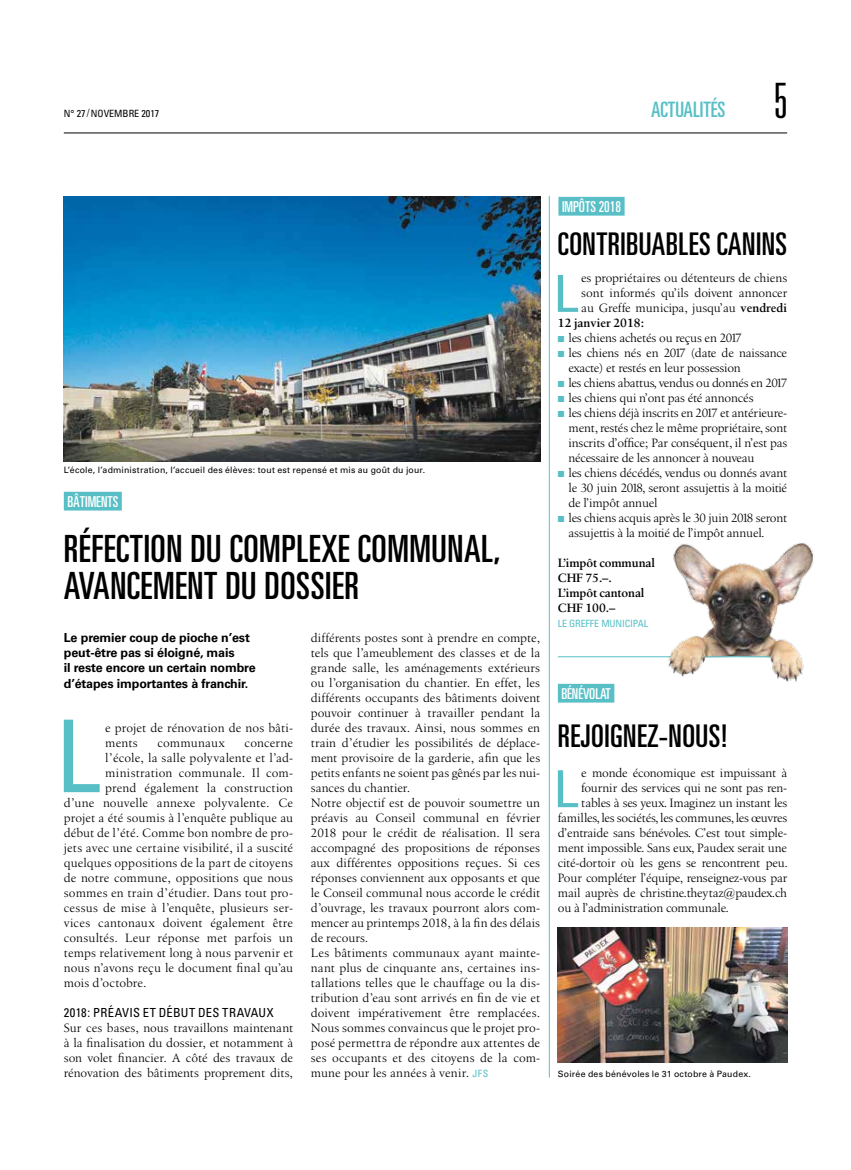
<style>
.page{position:relative;width:851px;height:1170px;background:#fff}
.page>*{position:absolute;margin:0;border:0;box-sizing:border-box;transform-origin:0 0}
.t1{font:condensed 100.38px "Univers";color:#57bfc5}
.t2{font:condensed 51.12px "Univers";color:#57bfc5;scale:1.11 1}
.t3{font:300 ultra-condensed 48.75px "Univers";color:#000}
.t4{font:ultra-condensed 37.5px/37.5px "Univers";letter-spacing:.015em;color:#000}
.t5{font:ultra-condensed 31.25px "Univers";letter-spacing:.015em;color:#000}
.t6{font:ultra-condensed 21.25px "Univers";color:#57bfc5}
.t7{font:ultra-condensed 15px "Univers";color:#fff}
.t8{font:12.5px/15px "Birka";letter-spacing:.005em;color:#000}
.t9{font:700 12.5px/15.2px "Univers";letter-spacing:-.01em;color:#000}
.t10{font:600 12.5px/15px "Birka";letter-spacing:-.01em;color:#000}
.t11{font:12.5px "Birka";letter-spacing:-.02em;color:#000}
.t12{font:condensed 12.5px "Univers";letter-spacing:.025em;color:#000}
.t13{font:12.5px "Birka";letter-spacing:.025em;color:#000}
.t14{font:condensed 10px "Univers";color:#000}
.t15{font:condensed 10px "Univers";letter-spacing:-.01em;color:#57bfc5}
.t16{font:8.75px "Univers";letter-spacing:.02em;color:#000}
.s1{font-family:"Helvetica";font-weight:300;font-stretch:normal}
.s2{font-family:"Univers";font-stretch:condensed;font-size:10px;color:#57bfc5}
.s3{font-weight:600}
.s4{color:#57bfc5}
</style>
<div class="page">
<hr style="left:64px;top:133px;width:723px;height:1px;background:#000">
<hr style="left:549px;top:196px;width:1px;height:881px;background:#57bfc5">
<div style="left:64px;top:491px;width:58px;height:19px;background:#57bfc5"></div>
<div style="left:558px;top:197px;width:66px;height:19px;background:#57bfc5"></div>
<div style="left:557px;top:683px;width:57px;height:19px;background:#57bfc5"></div>
<img style="left:64px;top:197px;width:476px;height:265px">
<hr style="left:557px;top:656px;width:114px;height:1px;background:#57bfc5">
<img style="left:557px;top:927px;width:230px;height:135px">
<img style="left:658px;top:543px;width:156px;height:139px">
<hr style="left:705px;top:656px;width:65px;height:1px;background:#57bfc5">
<p class="t14" style="left:64px;top:107px;width:97px">N° 27 <span class="s1">/</span>NOVEMBRE 2017</p>
<h3 class="t6" style="left:651px;top:97px;width:76px">ACTUALITÉS</h3>
<p class="t7" style="left:562px;top:198px;width:61px">IMPÔTS 2018</p>
<h3 class="t3" style="left:773px;top:75px;width:15px">5</h3>
<p class="t16" style="left:64px;top:465px;width:363px">L’école, l’administration, l’accueil des élèves: tout est repensé et mis au goût du jour.</p>
<p class="t7" style="left:67px;top:493px;width:52px">BÂTIMENTS</p>
<h3 class="t4" style="left:64px;top:529px;width:438px">RÉFECTION DU COMPLEXE COMMUNAL,<br>AVANCEMENT DU DOSSIER</h3>
<p class="t9" style="left:64px;top:629px;width:193px">Le premier coup de pioche n’est peut-être pas si éloigné, mais<br>il reste encore un certain nombre d’étapes importantes à franchir.</p>
<h1 class="t1" style="left:56px;top:692px;width:46px">L</h1>
<p class="t8" style="left:105px;top:720px;width:189px">e projet de rénovation de nos bâti&shy;ments</p>
<p class="t8" style="left:311px;top:630px;width:231px">différents postes sont à prendre en compte, tels que l’ameublement des classes et de la grande salle, les aménagements extérieurs ou l’organisation du chantier. En effet, les différents occupants des bâtiments doivent pouvoir continuer à travailler pendant la durée des travaux. Ainsi, nous sommes en train d’étudier les possibilités de déplace&shy;ment provisoire de la garderie, afin que les petits enfants ne soient pas gênés par les nui&shy;sances du chantier.<br>Notre objectif est de pouvoir soumettre un préavis au Conseil communal en février 2018 pour le crédit de réalisation. Il sera accompagné des propositions de réponses aux différentes oppositions reçues. Si ces réponses conviennent aux opposants et que le Conseil communal nous accorde le crédit d’ouvrage, les travaux pourront alors com&shy;mencer au printemps 2018, à la fin des délais de recours.<br>Les bâtiments communaux ayant mainte&shy;nant plus de cinquante ans, certaines ins&shy;tallations telles que le chauffage ou la dis&shy;tribution d’eau sont arrivés en fin de vie et doivent impérativement être remplacées.<br>Nous sommes convaincus que le projet pro&shy;posé permettra de répondre aux attentes de ses occupants et des citoyens de la com&shy;mune pour les années à venir. <span class="s2">JFS</span></p>
<p class="t8" style="left:157px;top:735px;width:69px">communaux</p>
<p class="t8" style="left:244px;top:735px;width:50px">concerne</p>
<p class="t8" style="left:105px;top:750px;width:189px">l’école, la salle polyvalente et l’ad-</p>
<p class="t13" style="left:105px;top:765px;width:189px">ministration communale. Il com-</p>
<p class="t8" style="left:105px;top:780px;width:189px">prend également la construction</p>
<p class="t8" style="left:64px;top:795px;width:231px">d’une nouvelle annexe polyvalente. Ce</p>
<p class="t8" style="left:64px;top:810px;width:231px">projet a été soumis à l’enquête publique au</p>
<p class="t8" style="left:64px;top:825px;width:231px">début de l’été. Comme bon nombre de pro-</p>
<p class="t8" style="left:64px;top:840px;width:231px">jets avec une certaine visibilité, il a suscité</p>
<p class="t8" style="left:64px;top:855px;width:231px">quelques oppositions de la part de citoyens</p>
<p class="t8" style="left:64px;top:870px;width:231px">de notre commune, oppositions que nous</p>
<p class="t8" style="left:64px;top:885px;width:231px">sommes en train d’étudier. Dans tout pro-</p>
<p class="t8" style="left:64px;top:900px;width:231px">cessus de mise à l’enquête, plusieurs ser-</p>
<p class="t8" style="left:64px;top:915px;width:231px">vices cantonaux doivent également être</p>
<p class="t8" style="left:64px;top:930px;width:231px">consultés. Leur réponse met parfois un</p>
<p class="t8" style="left:64px;top:945px;width:231px">temps relativement long à nous parvenir et</p>
<p class="t8" style="left:64px;top:960px;width:231px">nous n’avons reçu le document final qu’au</p>
<p class="t8" style="left:64px;top:975px;width:84px">mois d’octobre.</p>
<p class="t12" style="left:64px;top:1004px;width:211px">2018: PRÉAVIS ET DÉBUT DES TRAVAUX</p>
<p class="t8" style="left:64px;top:1020px;width:231px;text-align:justify">Sur ces bases, nous travaillons maintenant à la finalisation du dossier, et notamment à son volet financier. A côté des travaux de rénovation des bâtiments proprement dits,</p>
<h3 class="t5" style="left:557px;top:226px;width:231px">CONTRIBUABLES CANINS</h3>
<h2 class="t2" style="left:553px;top:261px;width:24px">L</h2>
<p class="t8" style="left:581px;top:270px;width:207px">es propriétaires ou détenteurs de chiens</p>
<p class="t8" style="left:581px;top:285px;width:207px">sont informés qu’ils doivent annoncer</p>
<p class="t8" style="left:581px;top:300px;width:207px">au Greffe municipa, jusqu’au <span class="s3">vendredi</span></p>
<p class="t10" style="left:557px;top:315px;width:88px">12 janvier 2018:</p>
<p class="t8" style="left:557px;top:330px;width:185px"><span class="s4">■</span> les chiens achetés ou reçus en 2017</p>
<p class="t8" style="left:568px;top:345px;width:220px;text-indent:-11px"><span class="s4">■</span> les chiens nés en 2017 (date de naissance exacte) et restés en leur possession</p>
<p class="t11" style="left:557px;top:375px;width:231px"><span class="s4">■</span> les chiens abattus, vendus ou donnés en 2017</p>
<p class="t8" style="left:557px;top:390px;width:197px"><span class="s4">■</span> les chiens qui n’ont pas été annoncés</p>
<p class="t8" style="left:568px;top:405px;width:220px;text-align:justify;text-indent:-11px"><span class="s4">■</span> les chiens déjà inscrits en 2017 et antérieure&shy;ment, restés chez le même propriétaire, sont inscrits d’office; Par conséquent, il n’est pas nécessaire de les annoncer à nouveau</p>
<p class="t8" style="left:568px;top:465px;width:220px;text-align:justify;text-indent:-11px"><span class="s4">■</span> les chiens décédés, vendus ou donnés avant le 30 juin 2018, seront assujettis à la moitié de l’impôt annuel</p>
<p class="t8" style="left:568px;top:510px;width:220px;text-indent:-11px"><span class="s4">■</span> les chiens acquis après le 30 juin 2018 seront assujettis à la moitié de l’impôt annuel.</p>
<p class="t10" style="left:557px;top:555px;width:99px">L’impôt communal<br>CHF 75.–.<br>L’impôt cantonal<br>CHF 100.–</p>
<p class="t15" style="left:557px;top:617px;width:92px">LE GREFFE MUNICIPAL</p>
<p class="t7" style="left:561px;top:685px;width:51px">BÉNÉVOLAT</p>
<h3 class="t5" style="left:557px;top:718px;width:171px">REJOIGNEZ-NOUS!</h3>
<h2 class="t2" style="left:553px;top:756px;width:24px">L</h2>
<p class="t8" style="left:581px;top:765px;width:207px">e monde économique est impuissant à</p>
<p class="t8" style="left:581px;top:780px;width:207px">fournir des services qui ne sont pas ren-</p>
<p class="t8" style="left:581px;top:795px;width:207px">tables à ses yeux. Imaginez un instant les</p>
<p class="t8" style="left:557px;top:810px;width:231px">familles, les sociétés, les communes, les œuvres</p>
<p class="t8" style="left:557px;top:825px;width:231px">d’entraide sans bénévoles. C’est tout simple-</p>
<p class="t8" style="left:557px;top:840px;width:231px">ment impossible. Sans eux, Paudex serait une</p>
<p class="t8" style="left:557px;top:855px;width:231px">cité-dortoir où les gens se rencontrent peu.</p>
<p class="t8" style="left:557px;top:870px;width:231px">Pour compléter l’équipe, renseignez-vous par</p>
<p class="t8" style="left:557px;top:885px;width:231px">mail auprès de christine.theytaz@paudex.ch</p>
<p class="t8" style="left:557px;top:900px;width:172px">ou à l’administration communale.</p>
<p class="t16" style="left:557px;top:1068px;width:194px">Soirée des bénévoles le 31 octobre à Paudex.</p>
</div>
